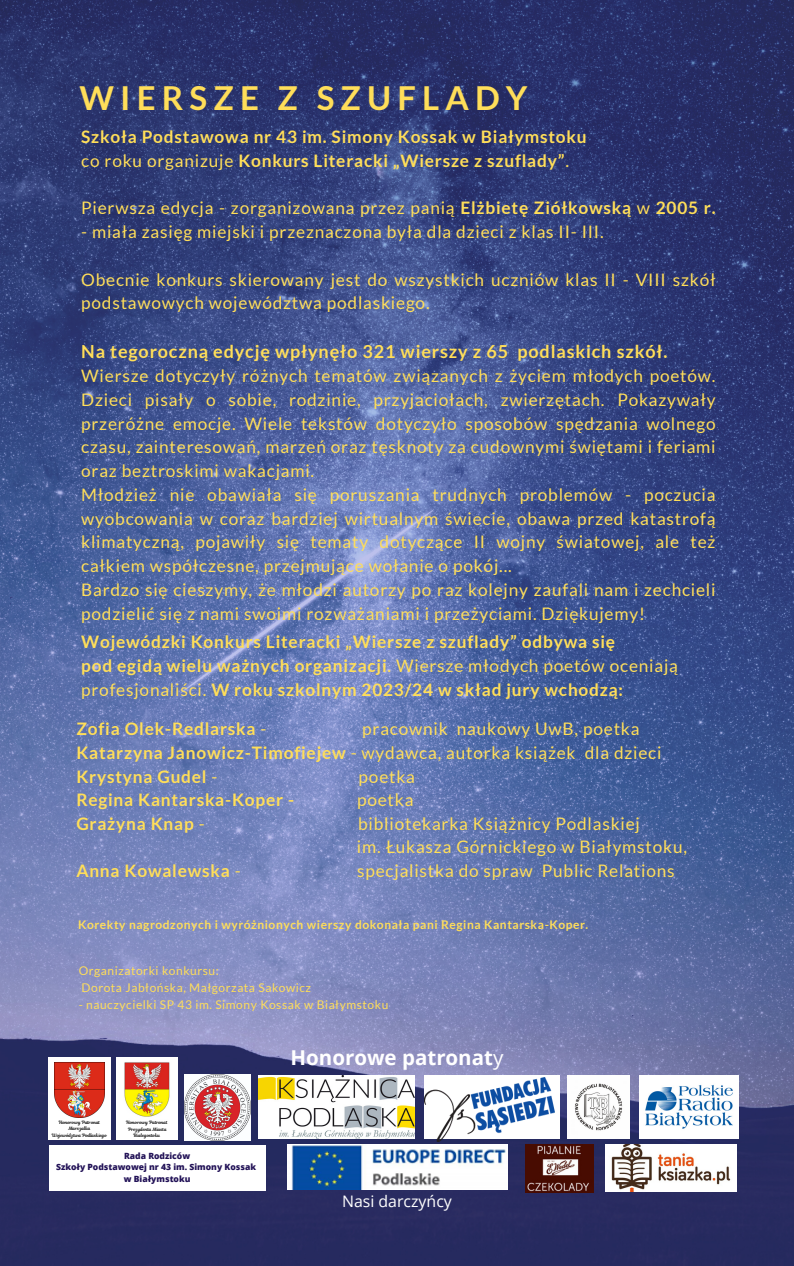
<style>
.page{position:relative;width:794px;height:1266px;background:#fff}
.page>*{position:absolute;margin:0;border:0;box-sizing:border-box;transform-origin:0 0}
.t1{font:700 33.08px "Lato";letter-spacing:.185em;color:#ffde59}
.t2{font:700 20.48px "Open Sans";color:#fff}
.t3{font:700 18px "Lato";letter-spacing:.045em;color:#ffde59}
.t4{font:17.25px/23.8px "Lato";letter-spacing:.045em;color:#ffde59}
.t5{font:700 17.25px/23.8px "Lato";letter-spacing:.045em;color:#ffde59}
.t6{font:15.9px "Open Sans";color:#fff}
.t7{font:12px "Lato";letter-spacing:.045em;color:#ffde59}
.t8{font:700 12px "Lato";letter-spacing:.045em;color:#ffde59}
.t9{font:800 8.55px "Open Sans";color:#221257}
.t10{font:4.57px "Magnolia Script";color:#000}
.s1{font-weight:400}
.s2{font-weight:700}
</style>
<div class="page">
<img style="left:0;top:0;width:793px;height:1266px">
<img style="left:525px;top:1144px;width:67px;height:48px">
<div style="left:49px;top:1145px;width:216px;height:45px;background:#fff"></div>
<img style="left:639px;top:1075px;width:99px;height:63px">
<img style="left:258px;top:1075px;width:156px;height:63px">
<img style="left:185px;top:1074px;width:65px;height:66px">
<div style="left:424px;top:1075px;width:136px;height:63px;background:#fff"></div>
<img style="left:424px;top:1077px;width:130px;height:64px">
<img style="left:567px;top:1075px;width:62px;height:63px">
<img style="left:49px;top:1057px;width:61px;height:62px">
<img style="left:55px;top:1062px;width:49px;height:55px">
<div style="left:49px;top:1119px;width:61px;height:21px;background:#fff"></div>
<img style="left:116px;top:1057px;width:61px;height:63px">
<div style="left:116px;top:1120px;width:61px;height:20px;background:#fff"></div>
<img style="left:287px;top:1144px;width:220px;height:45px">
<img style="left:605px;top:1144px;width:130px;height:47px">
<p class="t1" style="left:79px;top:77px;width:449px">WIERSZE Z SZUFLADY</p>
<p class="t5" style="left:81px;top:125px;width:506px">Szkoła Podstawowa nr 43 im. Simony Kossak w Białymstoku</p>
<p class="t5" style="left:81px;top:148px;width:489px"><span class="s1">co roku organizuje</span> Konkurs Literacki „Wiersze z szuflady”<span class="s1">.</span></p>
<p class="t4" style="left:81px;top:196px;width:635px">Pierwsza edycja - zorganizowana przez panią <span class="s2">Elżbietę Ziółkowską</span> w <span class="s2">2005 r.</span></p>
<p class="t4" style="left:81px;top:220px;width:523px">- miała zasięg miejski i przeznaczona była dla dzieci z klas II- III.</p>
<p class="t4" style="left:81px;top:267px;width:635px">Obecnie konkurs skierowany jest do wszystkich uczniów klas II - VIII szkół podstawowych województwa podlaskiego.</p>
<p class="t3" style="left:81px;top:340px;width:587px">Na tegoroczną edycję wpłynęło 321 wierszy z 65 podlaskich szkół.</p>
<p class="t4" style="left:81px;top:363px;width:635px;text-align:justify">Wiersze dotyczyły różnych tematów związanych z życiem młodych poetów.<br>Dzieci pisały o sobie, rodzinie, przyjaciołach, zwierzętach. Pokazywały przeróżne emocje. Wiele tekstów dotyczyło sposobów spędzania wolnego czasu, zainteresowań, marzeń oraz tęsknoty za cudownymi świętami i feriami oraz beztroskimi wakacjami.</p>
<p class="t4" style="left:81px;top:482px;width:635px;text-align:justify">Młodzież nie obawiała się poruszania trudnych problemów - poczucia wyobcowania w coraz bardziej wirtualnym świecie, obawa przed katastrofą klimatyczną, pojawiły się tematy dotyczące II wojny światowej, ale też całkiem współczesne, przejmujące wołanie o pokój...</p>
<p class="t4" style="left:81px;top:577px;width:635px">Bardzo się cieszymy, że młodzi autorzy po raz kolejny zaufali nam i zechcieli podzielić się z nami swoimi rozważaniami i przeżyciami. Dziękujemy!</p>
<p class="t5" style="left:81px;top:630px;width:535px">Wojewódzki Konkurs Literacki „Wiersze z szuflady” odbywa się</p>
<p class="t5" style="left:81px;top:653px;width:598px">pod egidą wielu ważnych organizacji<span class="s1">. Wiersze młodych poetów oceniają profesjonaliści.</span> W roku szkolnym 2023/24 w skład jury wchodzą:</p>
<p class="t5" style="left:76px;top:716px;width:192px">Zofia Olek-Redlarska <span class="s1">-</span></p>
<p class="t4" style="left:362px;top:716px;width:278px">pracownik naukowy UwB, poetka</p>
<p class="t4" style="left:76px;top:740px;width:586px"><span class="s2">Katarzyna Janowicz-Timofiejew</span> - wydawca, autorka książek dla dzieci</p>
<p class="t5" style="left:76px;top:764px;width:143px">Krystyna Gudel <span class="s1">-</span></p>
<p class="t4" style="left:358px;top:764px;width:58px">poetka</p>
<p class="t5" style="left:76px;top:787px;width:219px">Regina Kantarska-Koper -</p>
<p class="t4" style="left:357px;top:787px;width:58px">poetka</p>
<p class="t5" style="left:76px;top:811px;width:130px">Grażyna Knap <span class="s1">-</span></p>
<p class="t4" style="left:358px;top:811px;width:283px">bibliotekarka Książnicy Podlaskiej</p>
<p class="t4" style="left:357px;top:835px;width:331px">im. Łukasza Górnickiego w Białymstoku,</p>
<p class="t5" style="left:76px;top:858px;width:166px">Anna Kowalewska <span class="s1">-</span></p>
<p class="t4" style="left:357px;top:858px;width:319px">specjalistka do spraw Public Relations</p>
<p class="t8" style="left:78px;top:916px;width:511px">Korekty nagrodzonych i wyróżnionych wierszy dokonała pani Regina Kantarska-Koper.</p>
<p class="t7" style="left:79px;top:963px;width:141px">Organizatorki konkursu:</p>
<p class="t7" style="left:81px;top:980px;width:231px">Dorota Jabłońska, Małgorzata Sakowicz</p>
<p class="t7" style="left:79px;top:997px;width:311px">- nauczycielki SP 43 im. Simony Kossak w Białymstoku</p>
<p class="t10" style="left:59px;top:1119px;width:43px">Honorowy Patronat</p>
<p class="t10" style="left:68px;top:1125px;width:23px">Marszałka</p>
<p class="t10" style="left:52px;top:1131px;width:57px">Województwa Podlaskiego</p>
<p class="t10" style="left:126px;top:1119px;width:43px">Honorowy Patronat</p>
<p class="t10" style="left:128px;top:1125px;width:40px">Prezydenta Miasta</p>
<p class="t10" style="left:133px;top:1132px;width:28px">Białegostoku</p>
<p class="t9" style="left:124px;top:1149px;width:67px">Rada Rodziców</p>
<p class="t9" style="left:56px;top:1161px;width:201px">Szkoły Podstawowej nr 43 im. Simony Kossak</p>
<p class="t9" style="left:124px;top:1172px;width:68px">w Białymstoku</p>
<p class="t2" style="left:290px;top:1043px;width:214px">Honorowe patronat<span class="s1">y</span></p>
<p class="t6" style="left:342px;top:1189px;width:111px">Nasi darczyńcy</p>
</div>
